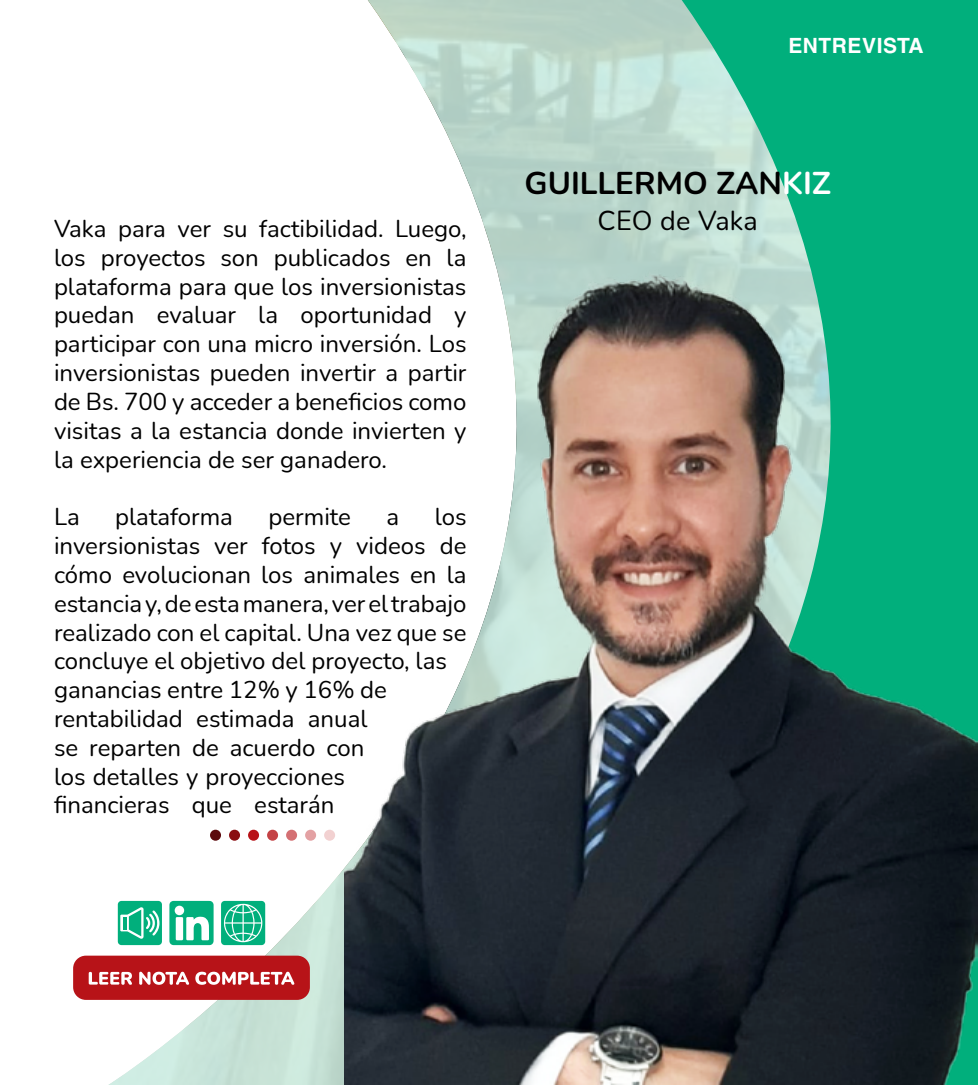
<style>
.page{position:relative;width:978px;height:1085px;background:#fff}
.page>*{position:absolute;margin:0;border:0;box-sizing:border-box;transform-origin:0 0}
.t1{font:700 31.5px "Nunito";color:#000}
.t2{font:27px "Nunito";letter-spacing:.01em;color:#000}
.t3{font:24px/28.8px "Nunito";color:#000;text-align:justify}
.t4{font:700 21px "Helvetica LT Std";letter-spacing:.025em;color:#fff}
.s1{color:#fff}
</style>
<div class="page">
<svg style="left:108px;top:0;width:314px;height:1084px"></svg>
<svg style="left:422px;top:0;width:556px;height:240px;background:#72c8ad"></svg>
<svg style="left:169px;top:900px;width:45px;height:44px"></svg>
<svg style="left:221px;top:900px;width:44px;height:44px;background:#38c098"></svg>
<svg style="left:118px;top:900px;width:44px;height:44px;background:#37c098"></svg>
<hr style="left:123px;top:916px;width:4px;height:12px;background:#01af7c">
<div style="left:73px;top:955px;width:237px;height:44px;background:#b71318;border-radius:13px"></div>
<svg style="left:89px;top:971px;width:205px;height:13px"></svg>
<div style="left:248px;top:829px;width:11px;height:11px;background:#b81217;border-radius:50%"></div>
<div style="left:229px;top:829px;width:11px;height:11px;background:#8a0d12;border-radius:50%"></div>
<div style="left:210px;top:829px;width:11px;height:11px;background:#5c0a0d;border-radius:50%"></div>
<div style="left:267px;top:829px;width:11px;height:11px;background:#c44245;border-radius:50%"></div>
<div style="left:286px;top:829px;width:11px;height:11px;background:#d47073;border-radius:50%"></div>
<div style="left:305px;top:829px;width:11px;height:11px;background:#e3a1a3;border-radius:50%"></div>
<div style="left:324px;top:829px;width:11px;height:11px;background:#f2d1d1;border-radius:50%"></div>
<img style="left:344px;top:240px;width:634px;height:844px">
<p class="t3" style="left:54px;top:213px;width:414px">Vaka para ver su factibilidad. Luego, los proyectos son publicados en la plataforma para que los inversionistas puedan evaluar la oportunidad y participar con una micro inversión. Los inversionistas pueden invertir a partir de Bs. 700 y acceder a beneficios como visitas a la estancia donde invierten y la experiencia de ser ganadero.</p>
<p class="t3" style="left:54px;top:501px;width:27px">La</p>
<p class="t3" style="left:115px;top:501px;width:119px">plataforma</p>
<p class="t3" style="left:268px;top:501px;width:84px">permite</p>
<p class="t3" style="left:386px;top:501px;width:14px">a</p>
<p class="t3" style="left:54px;top:501px;width:414px;text-align:left;text-indent:381px">los inversionistas ver fotos y videos de cómo evolucionan los animales en la estancia y, de esta manera, ver el trabajo realizado con el capital. Una vez que se concluye el objetivo del proyecto, las ganancias entre 12% y 16% de rentabilidad estimada anual<br>se reparten de acuerdo con<br>los detalles y proyecciones financieras que estarán</p>
<p class="t4" style="left:788px;top:33px;width:137px">ENTREVISTA</p>
<h1 class="t1" style="left:525px;top:161px;width:308px">GUILLERMO ZAN<span class="s1">KIZ</span></h1>
<p class="t2" style="left:598px;top:201px;width:162px">CEO de Vaka</p>
</div>
